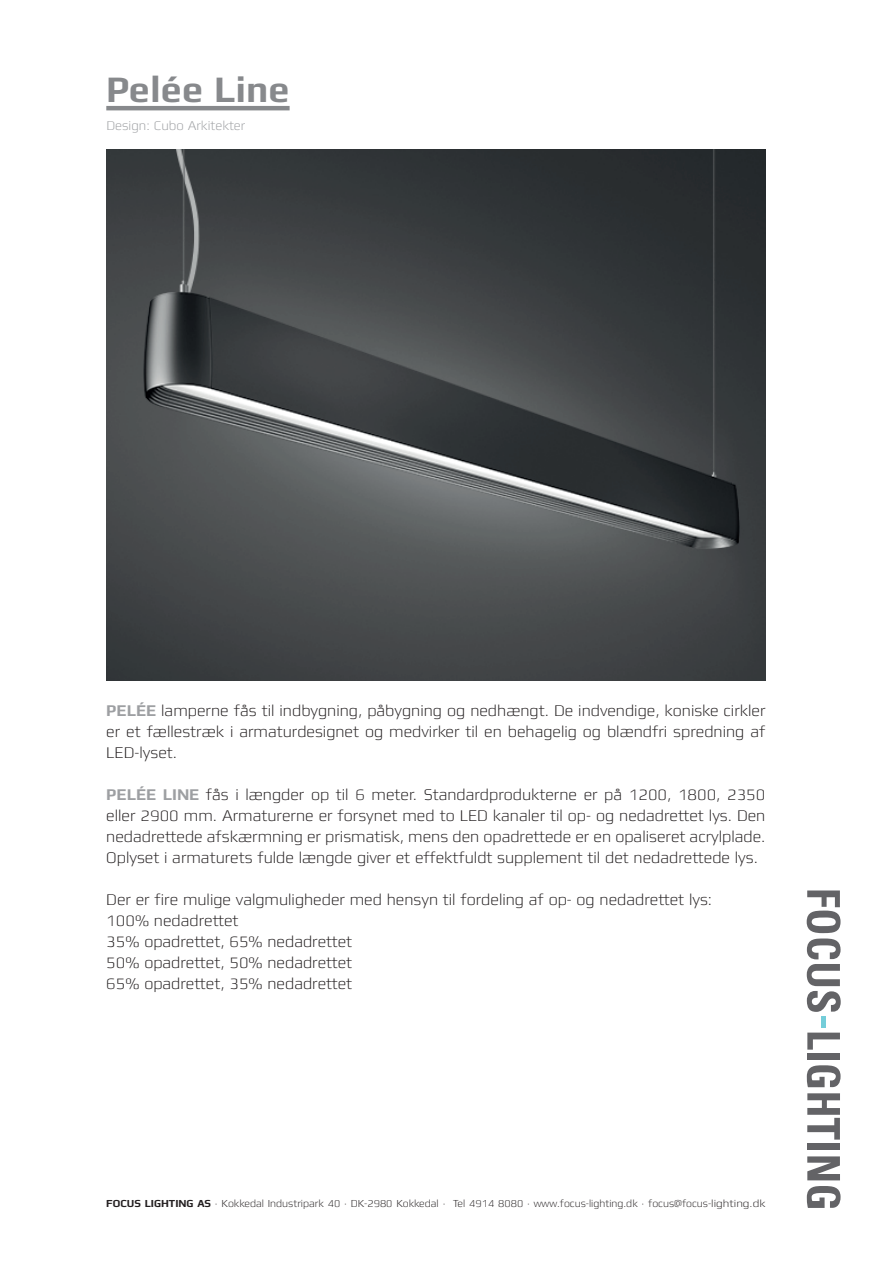
<style>
.page{position:relative;width:893px;height:1263px;background:#fff}
.page>*{position:absolute;margin:0;border:0;box-sizing:border-box;transform-origin:0 0}
.t1{font:700 37.5px "Mdd";color:#87898c}
.t2{font:300 16.5px/21px "Mdd";color:#231f20;text-align:justify}
.t3{font:300 13.5px "Mdd";color:#9d9fa2}
.t4{font:300 10.8px "Mdd";color:#231f20}
.s1{font-weight:700;color:#9d9fa2}
.s2{font-weight:700}
</style>
<div class="page">
<img style="left:107px;top:150px;width:658px;height:530px">
<svg style="left:807px;top:890px;width:34px;height:122px"></svg>
<svg style="left:807px;top:1032px;width:33px;height:18px"></svg>
<div style="left:807px;top:1053px;width:33px;height:7px;background:#636366"></div>
<svg style="left:807px;top:1065px;width:33px;height:22px"></svg>
<svg style="left:807px;top:1093px;width:33px;height:46px"></svg>
<div style="left:807px;top:1143px;width:33px;height:7px;background:#636366"></div>
<svg style="left:807px;top:1156px;width:33px;height:24px"></svg>
<svg style="left:807px;top:1186px;width:33px;height:22px"></svg>
<div style="left:821px;top:1016px;width:5px;height:11px;background:#74cdd9"></div>
<hr style="left:106px;top:106px;width:184px;height:4px;background:#87898c">
<h1 class="t1" style="left:106px;top:69px;width:185px">Pelée Line</h1>
<p class="t3" style="left:106px;top:119px;width:140px">Design: Cubo Arkitekter</p>
<p class="t2" style="left:106px;top:700px;width:661px"><span class="s1">PELÉE</span> lamperne fås til indbygning, påbygning og nedhængt. De indvendige, koniske cirkler er et fællestræk i armaturdesignet og medvirker til en behagelig og blændfri spredning af LED-lyset.</p>
<p class="t2" style="left:106px;top:784px;width:661px"><span class="s1">PELÉE LINE</span> fås i længder op til 6 meter. Standardprodukterne er på 1200, 1800, 2350 eller 2900 mm. Armaturerne er forsynet med to LED kanaler til op- og nedadrettet lys. Den nedadrettede afskærmning er prismatisk, mens den opadrettede er en opaliseret acrylplade.<br>Oplyset i armaturets fulde længde giver et effektfuldt supplement til det nedadrettede lys.</p>
<p class="t2" style="left:106px;top:889px;width:607px;text-align:left">Der er fire mulige valgmuligheder med hensyn til fordeling af op- og nedadrettet lys:<br>100% nedadrettet<br>35% opadrettet, 65% nedadrettet<br>50% opadrettet, 50% nedadrettet<br>65% opadrettet, 35% nedadrettet</p>
<p class="t4" style="left:106px;top:1198px;width:661px"><span class="s2">FOCUS LIGHTING AS</span> · Kokkedal Industripark 40 · DK-2980 Kokkedal · Tel 4914 8080 · www.focus-lighting.dk · focus@focus-lighting.dk</p>
</div>
